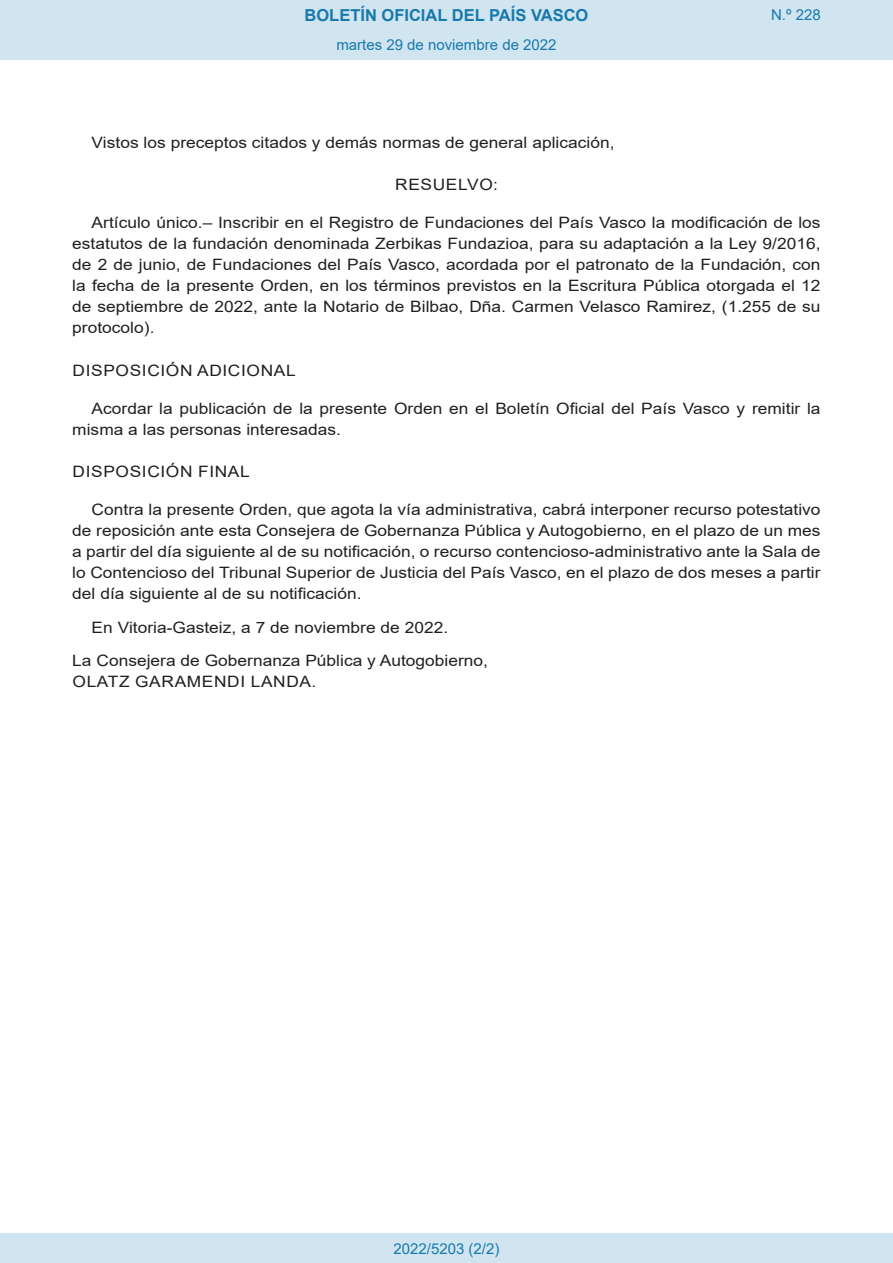
<style>
.page{position:relative;width:893px;height:1263px;background:#fff}
.page>*{position:absolute;margin:0;border:0;box-sizing:border-box;transform-origin:0 0}
.t1{font:700 16.5px "Arial";color:#1879ad}
.BOPVDetalle{font:15.6px/21px "Arial";color:#231f20;text-align:justify;scale:1.11 1}
.BOPVFirmaPuesto{font:15.6px "Arial";color:#231f20;scale:1.11 1}
.BOPVFirmaLugFec{font:15.6px "Arial";color:#231f20;scale:1.11 1}
.BOPVDisposicion{font:15.6px "Arial";letter-spacing:.035em;color:#231f20;scale:1.11 1}
.BOPVFirmaNombre{font:15.6px "Arial";letter-spacing:.035em;color:#231f20;scale:1.11 1}
.BOPVClave{font:15.6px "Arial";letter-spacing:.035em;color:#231f20;scale:1.11 1}
.Paginacion_Centro{font:15px "Arial";color:#1879ad}
</style>
<div class="page">
<div style="left:0;top:0;width:893px;height:60px;background:#d0e5f0"></div>
<div style="left:0;top:1233px;width:893px;height:30px;background:#d0e5f0"></div>
<p class="t1" style="left:305px;top:3px;width:285px">BOLETÍN OFICIAL DEL PAÍS VASCO</p>
<p class="Paginacion_Centro" style="left:336px;top:35px;width:222px">martes 29 de noviembre de 2022</p>
<p class="Paginacion_Centro" style="left:771px;top:5px;width:51px">N.º 228</p>
<p class="BOPVDetalle" style="left:92px;top:132px;width:473px">Vistos los preceptos citados y demás normas de general aplicación,</p>
<p class="BOPVClave" style="left:395px;top:174px;width:94px">RESUELVO:</p>
<p class="BOPVDetalle" style="left:72px;top:212px;width:676px;text-indent:19px">Artículo único.– Inscribir en el Registro de Fundaciones del País Vasco la modificación de los estatutos de la fundación denominada Zerbikas Fundazioa, para su adaptación a la Ley 9/2016, de 2 de junio, de Fundaciones del País Vasco, acordada por el patronato de la Fundación, con la fecha de la presente Orden, en los términos previstos en la Escritura Pública otorgada el 12 de septiembre de 2022, ante la Notario de Bilbao, Dña. Carmen Velasco Ramirez, (1.255 de su protocolo).</p>
<p class="BOPVDisposicion" style="left:73px;top:359px;width:202px">DISPOSICIÓN ADICIONAL</p>
<p class="BOPVDetalle" style="left:72px;top:398px;width:676px;text-indent:19px">Acordar la publicación de la presente Orden en el Boletín Oficial del País Vasco y remitir la misma a las personas interesadas.</p>
<p class="BOPVDisposicion" style="left:73px;top:461px;width:161px">DISPOSICIÓN FINAL</p>
<p class="BOPVDetalle" style="left:72px;top:499px;width:676px;text-indent:19px">Contra la presente Orden, que agota la vía administrativa, cabrá interponer recurso potestativo de reposición ante esta Consejera de Gobernanza Pública y Autogobierno, en el plazo de un mes a partir del día siguiente al de su notificación, o recurso contencioso-administrativo ante la Sala de lo Contencioso del Tribunal Superior de Justicia del País Vasco, en el plazo de dos meses a partir del día siguiente al de su notificación.</p>
<p class="BOPVFirmaLugFec" style="left:92px;top:616px;width:323px">En Vitoria-Gasteiz, a 7 de noviembre de 2022.</p>
<p class="BOPVFirmaPuesto" style="left:72px;top:650px;width:376px">La Consejera de Gobernanza Pública y Autogobierno,</p>
<p class="BOPVFirmaNombre" style="left:73px;top:671px;width:221px">OLATZ GARAMENDI LANDA.</p>
<p class="Paginacion_Centro" style="left:393px;top:1238px;width:107px">2022/5203 (2/2)</p>
</div>
